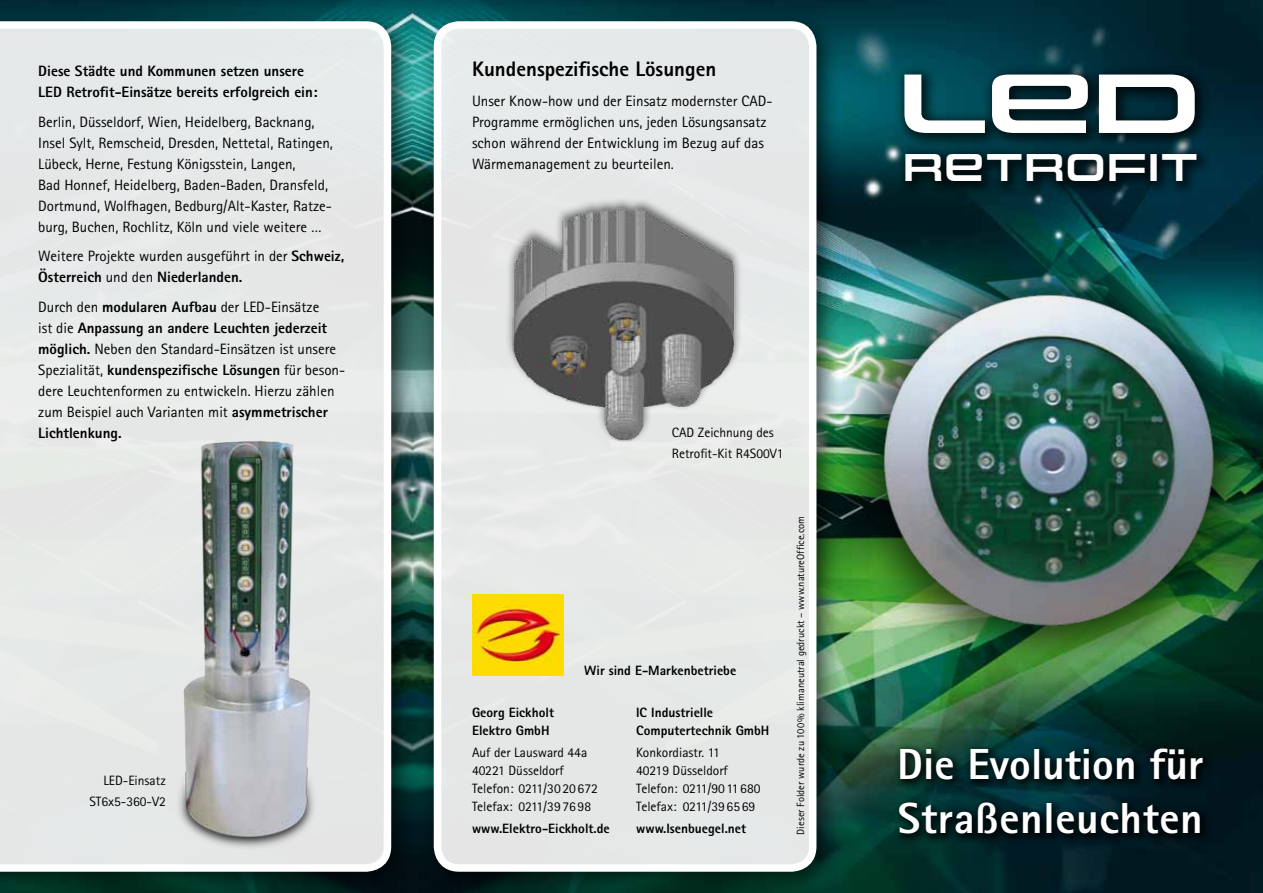
<style>
.page{position:relative;width:1263px;height:893px;background:#fff}
.page>*{position:absolute;margin:0;border:0;box-sizing:border-box;transform-origin:0 0}
.t1{font:86.25px "Uniwars Sb";color:#fff;scale:1.25 1}
.t2{font:800 43.5px/54px "Rotis Sans Serif Std";letter-spacing:.015em;color:#fff}
.t3{font:39.75px "Uniwars Sb";letter-spacing:.06em;color:#fff}
.t4{font:800 21px "Rotis Sans Serif Std";color:#000}
.t5{font:15px/21px "Rotis Sans Serif Std";color:#000}
.t6{font:800 15px/21px "Rotis Sans Serif Std";color:#000}
.t7{font:13.5px/18px "Rotis Sans Serif Std";color:#000}
.t8{font:800 13.5px/18px "Rotis Sans Serif Std";color:#000}
.t9{font:10.5px "Rotis Sans Serif Std";color:#000}
.s1{font-weight:800}
</style>
<div class="page">
<img style="left:0;top:0;width:1263px;height:893px">
<div style="left:420px;top:8px;width:420px;height:885px;background:#000;opacity:.7"></div>
<div style="left:437px;top:25px;width:376px;height:843px;background:#e5e8e8;border-radius:22px"></div>
<div style="left:434px;top:21px;width:382px;height:851px;border:8px solid #fff;border-radius:22px"></div>
<div style="left:892px;top:62px;width:319px;height:134px;background:#000;opacity:.75"></div>
<div style="left:892px;top:741px;width:321px;height:104px;background:#000;opacity:.75"></div>
<div style="left:0;top:8px;width:415px;height:885px;background:#000;opacity:.7"></div>
<div style="left:0;top:21px;width:391px;height:851px;background:#e5e9e8"></div>
<img style="left:472px;top:594px;width:91px;height:81px">
<img style="left:507px;top:199px;width:233px;height:243px">
<img style="left:815px;top:226px;width:448px;height:458px">
<img style="left:879px;top:291px;width:338px;height:339px">
<img style="left:158px;top:432px;width:176px;height:419px">
<p class="t6" style="left:38px;top:60px;width:281px">Diese Städte und Kommunen setzen unsere<br>LED Retrofit-Einsätze bereits erfolgreich ein:</p>
<p class="t5" style="left:38px;top:111px;width:296px">Berlin, Düsseldorf, Wien, Heidelberg, Backnang, Insel Sylt, Remscheid, Dresden, Nettetal, Ratingen, Lübeck, Herne, Festung Königsstein, Langen,<br>Bad Honnef, Heidelberg, Baden-Baden, Dransfeld, Dortmund, Wolfhagen, Bedburg/Alt-Kaster, Ratze&shy;burg, Buchen, Rochlitz, Köln und viele weitere …</p>
<p class="t5" style="left:38px;top:246px;width:307px">Weitere Projekte wurden ausgeführt in der <span class="s1">Schweiz,<br>Österreich</span> und den <span class="s1">Niederlanden.</span></p>
<p class="t5" style="left:38px;top:296px;width:308px">Durch den <span class="s1">modularen Aufbau</span> der LED-Einsätze<br>ist die <span class="s1">Anpassung an andere Leuchten jederzeit möglich.</span> Neben den Standard-Einsätzen ist unsere Spezialität, <span class="s1">kundenspezifische Lösungen</span> für beson&shy;dere Leuchtenformen zu entwickeln. Hierzu zählen zum Beispiel auch Varianten mit <span class="s1">asymmetrischer Lichtlenkung.</span></p>
<p class="t7" style="left:89px;top:770px;width:78px;line-height:21px;text-align:right">LED-Einsatz<br>ST6x5-360-V2</p>
<h3 class="t4" style="left:472px;top:56px;width:246px">Kundenspezifische Lösungen</h3>
<p class="t5" style="left:472px;top:90px;width:302px">Unser Know-how und der Einsatz modernster CAD-Programme ermöglichen uns, jeden Lösungsansatz schon während der Entwicklung im Bezug auf das Wärmemanagement zu beurteilen.</p>
<h1 class="t1" style="left:899px;top:53px;width:242px">LED</h1>
<h3 class="t3" style="left:903px;top:144px;width:295px">RETROFIT</h3>
<p class="t7" style="left:672px;top:422px;width:113px;line-height:21px">CAD Zeichnung des<br>Retrofit-Kit R4S00V1</p>
<p class="t8" style="left:584px;top:661px;width:153px">Wir sind E-Markenbetriebe</p>
<p class="t8" style="left:472px;top:703px;width:83px">Georg Eickholt<br>Elektro GmbH</p>
<p class="t7" style="left:472px;top:743px;width:127px">Auf der Lausward 44a<br>40221 Düsseldorf<br>Telefon: 0211/3020672<br>Telefax: 0211/397698</p>
<p class="t8" style="left:472px;top:820px;width:139px">www.Elektro-Eickholt.de</p>
<p class="t8" style="left:636px;top:703px;width:135px">IC Industrielle<br>Computertechnik GmbH</p>
<p class="t7" style="left:636px;top:743px;width:126px">Konkordiastr. 11<br>40219 Düsseldorf<br>Telefon: 0211/90 11680<br>Telefax: 0211/39 6569</p>
<p class="t8" style="left:636px;top:820px;width:111px">www.Isenbuegel.net</p>
<p class="t9" style="left:794px;top:834px;width:320px;rotate:-90deg">Dieser Folder wurde zu 100% klimaneutral gedruckt – www.natureOffice.com</p>
<h2 class="t2" style="left:897px;top:737px;width:308px">Die Evolution für<br>Straßenleuchten</h2>
</div>
